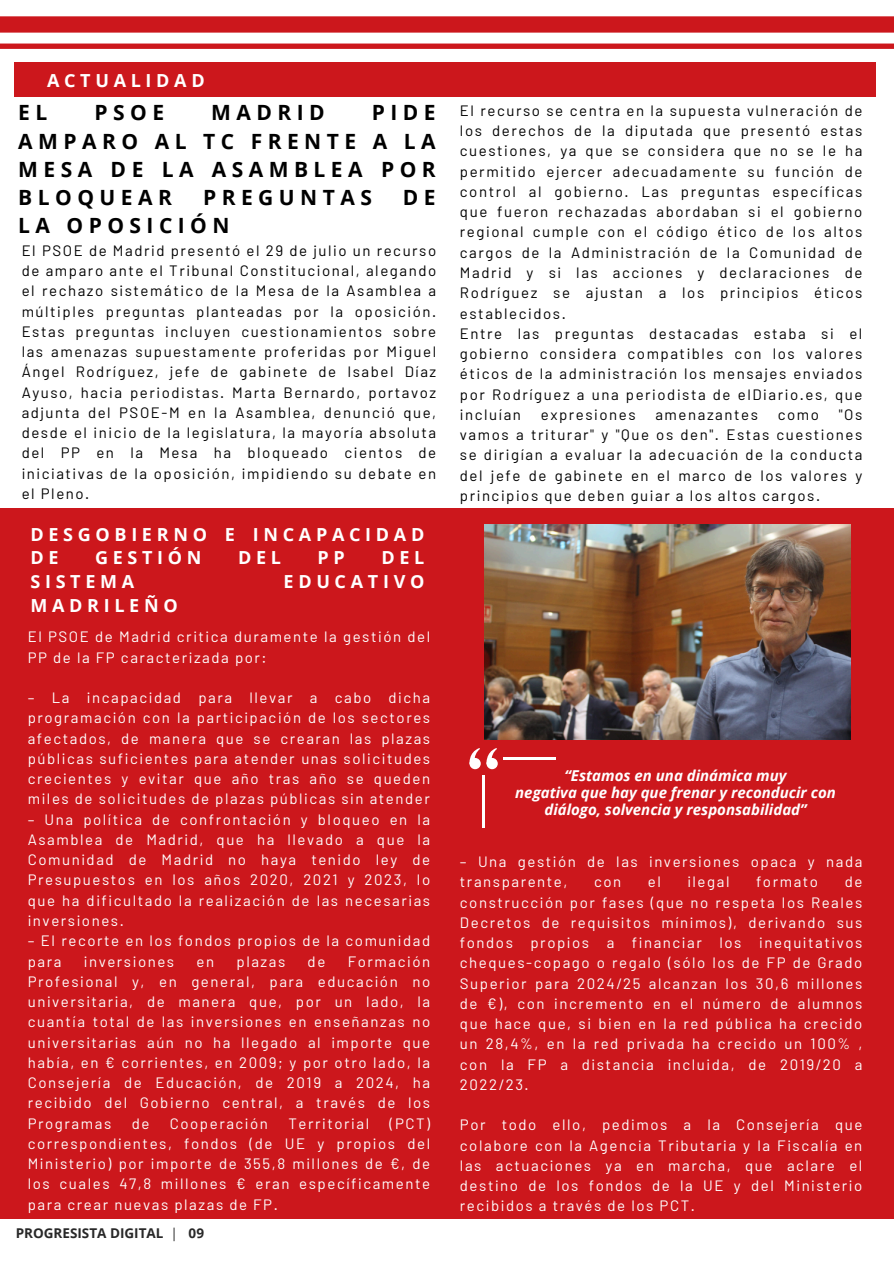
<style>
.page{position:relative;width:894px;height:1264px;background:#fff}
.page>*{position:absolute;margin:0;border:0;box-sizing:border-box;transform-origin:0 0}
.t1{font:700 21px/28.2px "Open Sans";letter-spacing:.26em;color:#000;text-align:justify}
.t2{font:700 18px/23.7px "Open Sans";letter-spacing:.26em;color:#fff}
.t3{font:15px/20.2px "Barlow";letter-spacing:.105em;color:#fff;text-align:justify}
.t4{font:15px/20.2px "Barlow";letter-spacing:.105em;color:#000;text-align:justify}
.t5{font:italic 700 15px/16.8px "Open Sans";color:#fff;text-align:center}
.t6{font:700 13.5px "Open Sans";color:#282828}
.s1{font-weight:400}
</style>
<div class="page">
<div style="left:14px;top:62px;width:862px;height:35px;background:#cc171c"></div>
<svg style="left:0;top:16px;width:893px;height:33px"></svg>
<div style="left:0;top:508px;width:893px;height:710px;background:#cc171c"></div>
<div style="left:486px;top:758px;width:11px;height:11px;background:#fff;border-radius:50%"></div>
<div style="left:469px;top:758px;width:11px;height:11px;background:#fff;border-radius:50%"></div>
<svg style="left:469px;top:748px;width:28px;height:19px"></svg>
<hr style="left:482px;top:775px;width:3px;height:52px;background:#fff">
<hr style="left:503px;top:757px;width:53px;height:3px;background:#fff">
<img style="left:484px;top:524px;width:365px;height:215px">
<h4 class="t2" style="left:47px;top:68px;width:159px">ACTUALIDAD</h4>
<h2 class="t1" style="left:18px;top:98px;width:31px">E L</h2>
<h2 class="t1" style="left:94px;top:98px;width:71px">PSOE</h2>
<h2 class="t1" style="left:211px;top:98px;width:115px">MADRID</h2>
<h2 class="t1" style="left:18px;top:98px;width:419px;text-indent:353px">PIDE AMPARO AL TC FRENTE A LA MESA DE LA ASAMBLEA POR BLOQUEAR</h2>
<h2 class="t1" style="left:203px;top:183px;width:170px">PREGUNTAS</h2>
<h2 class="t1" style="left:403px;top:183px;width:34px">D E</h2>
<h2 class="t1" style="left:18px;top:211px;width:213px">LA OPOSICIÓN</h2>
<p class="t4" style="left:22px;top:239px;width:416px">El PSOE de Madrid presentó el 29 de julio un recurso de amparo ante el Tribunal Constitucional, alegando el rechazo sistemático de la Mesa de la Asamblea a múltiples preguntas planteadas por la oposición.<br>Estas preguntas incluyen cuestionamientos sobre las amenazas supuestamente proferidas por Miguel Ángel Rodríguez, jefe de gabinete de Isabel Díaz Ayuso, hacia periodistas. Marta Bernardo, portavoz adjunta del PSOE-M en la Asamblea, denunció que, desde el inicio de la legislatura, la mayoría absoluta del PP en la Mesa ha bloqueado cientos de iniciativas de la oposición, impidiendo su debate en el Pleno.</p>
<p class="t2" style="left:30px;top:522px;width:395px">DESGOBIERNO E INCAPACIDAD<br>D E</p>
<p class="t2" style="left:95px;top:545px;width:108px">GESTIÓN</p>
<p class="t2" style="left:238px;top:545px;width:44px">DEL</p>
<p class="t2" style="left:317px;top:545px;width:29px">P P</p>
<p class="t2" style="left:381px;top:545px;width:44px">DEL</p>
<p class="t2" style="left:30px;top:569px;width:105px">SISTEMA</p>
<p class="t2" style="left:283px;top:569px;width:142px">EDUCATIVO</p>
<p class="t2" style="left:30px;top:592px;width:149px">MADRILEÑO</p>
<h4 class="t3" style="left:28px;top:626px;width:404px">El PSOE de Madrid critica duramente la gestión del<br>PP de la FP caracterizada por:</h4>
<h4 class="t3" style="left:28px;top:687px;width:404px">– La incapacidad para llevar a cabo dicha programación con la participación de los sectores afectados, de manera que se crearan las plazas públicas suficientes para atender unas solicitudes crecientes y evitar que año tras año se queden miles de solicitudes de plazas públicas sin atender</h4>
<h4 class="t3" style="left:28px;top:808px;width:404px">– Una política de confrontación y bloqueo en la Asamblea de Madrid, que ha llevado a que la Comunidad de Madrid no haya tenido ley de Presupuestos en los años 2020, 2021 y 2023, lo que ha dificultado la realización de las necesarias inversiones.</h4>
<h4 class="t3" style="left:28px;top:930px;width:404px">– El recorte en los fondos propios de la comunidad para</h4>
<h2 class="t2" style="left:33px;top:644px;width:296px">DIA MUNDIAL DE TOMA</h2>
<h2 class="t2" style="left:33px;top:691px;width:324px">Y MALTRATO EN LA VEJEZ</h2>
<h4 class="t3" style="left:28px;top:950px;width:404px;text-indent:320px">Formación Profesional y, en general, para educación no universitaria, de manera que, por un lado, la cuantía total de las inversiones en enseñanzas no universitarias aún no ha llegado al importe que había, en € corrientes, en 2009; y por otro lado, la Consejería de Educación, de 2019 a 2024, ha recibido del Gobierno central, a través de los Programas</h4>
<h4 class="t3" style="left:84px;top:950px;width:92px">inversiones</h4>
<h4 class="t3" style="left:196px;top:950px;width:19px">en</h4>
<h4 class="t3" style="left:236px;top:950px;width:50px">plazas</h4>
<h4 class="t3" style="left:307px;top:950px;width:19px">de</h4>
<h4 class="t3" style="left:28px;top:1112px;width:404px;text-indent:362px">(PCT) correspondientes, fondos (de UE y propios del Ministerio) por importe de 355,8 millones de €, de los cuales 47,8 millones € eran específicamente para crear nuevas plazas de FP.</h4>
<h2 class="t6" style="left:16px;top:1223px;width:190px">PROGRESISTA DIGITAL <span class="s1">|</span> 09</h2>
<h4 class="t3" style="left:132px;top:1112px;width:19px">de</h4>
<h4 class="t3" style="left:170px;top:1112px;width:100px">Cooperación</h4>
<h4 class="t3" style="left:288px;top:1112px;width:82px">Territorial</h4>
<h4 class="t4" style="left:460px;top:100px;width:404px;text-align:left">El recurso se centra en la supuesta vulneración de los derechos de la diputada que presentó estas cuestiones, ya que se considera que no se le ha permitido ejercer adecuadamente su función de control al gobierno. Las preguntas específicas que fueron rechazadas abordaban si el gobierno regional cumple con el código ético de los altos cargos de la Administración de la Comunidad de Madrid y si las acciones y declaraciones de Rodríguez se ajustan a los principios éticos establecidos.<br>Entre las preguntas destacadas estaba si el gobierno considera compatibles con los valores éticos de la administración los mensajes enviados por Rodríguez a una periodista de elDiario.es, que incluían</h4>
<h4 class="t4" style="left:460px;top:404px;width:404px;text-indent:379px">"Os vamos a triturar" y "Que os den". Estas cuestiones se dirigían a evaluar la adecuación de la conducta del jefe de gabinete en el marco de los valores y principios que deben guiar a los altos cargos.</h4>
<h4 class="t4" style="left:540px;top:404px;width:96px">expresiones</h4>
<h4 class="t4" style="left:655px;top:404px;width:104px">amenazantes</h4>
<h4 class="t4" style="left:777px;top:404px;width:43px">como</h4>
<h1 class="t5" style="left:515px;top:766px;width:322px">“Estamos en una dinámica muy<br>negativa que hay que frenar y reconducir con diálogo, solvencia y responsabilidad”</h1>
<h3 class="t3" style="left:460px;top:850px;width:404px">– Una gestión de las inversiones opaca y nada transparente,</h3>
<h3 class="t3" style="left:460px;top:871px;width:404px;text-indent:384px">de construcción por fases (que no respeta los Reales Decretos de requisitos mínimos), derivando sus fondos propios a financiar los inequitativos cheques-copago o regalo (sólo los de FP de Grado Superior para 2024/25 alcanzan los 30,6 millones de €), con incremento en el número de alumnos que hace que, si bien en la red pública ha crecido un 28,4%, en la red privada ha crecido un 100% , con la FP a distancia incluida, de 2019/20 a 2022/23.</h3>
<h4 class="t3" style="left:460px;top:1114px;width:404px">Por todo ello, pedimos a la Consejería que colabore con la Agencia Tributaria y la Fiscalía en las actuaciones ya en marcha, que aclare el destino de los fondos de la UE y del Ministerio recibidos a través de los PCT.</h4>
<h3 class="t3" style="left:594px;top:871px;width:29px">con</h3>
<h3 class="t3" style="left:647px;top:871px;width:15px">el</h3>
<h3 class="t3" style="left:687px;top:871px;width:44px">ilegal</h3>
<h3 class="t3" style="left:755px;top:871px;width:64px">formato</h3>
</div>
